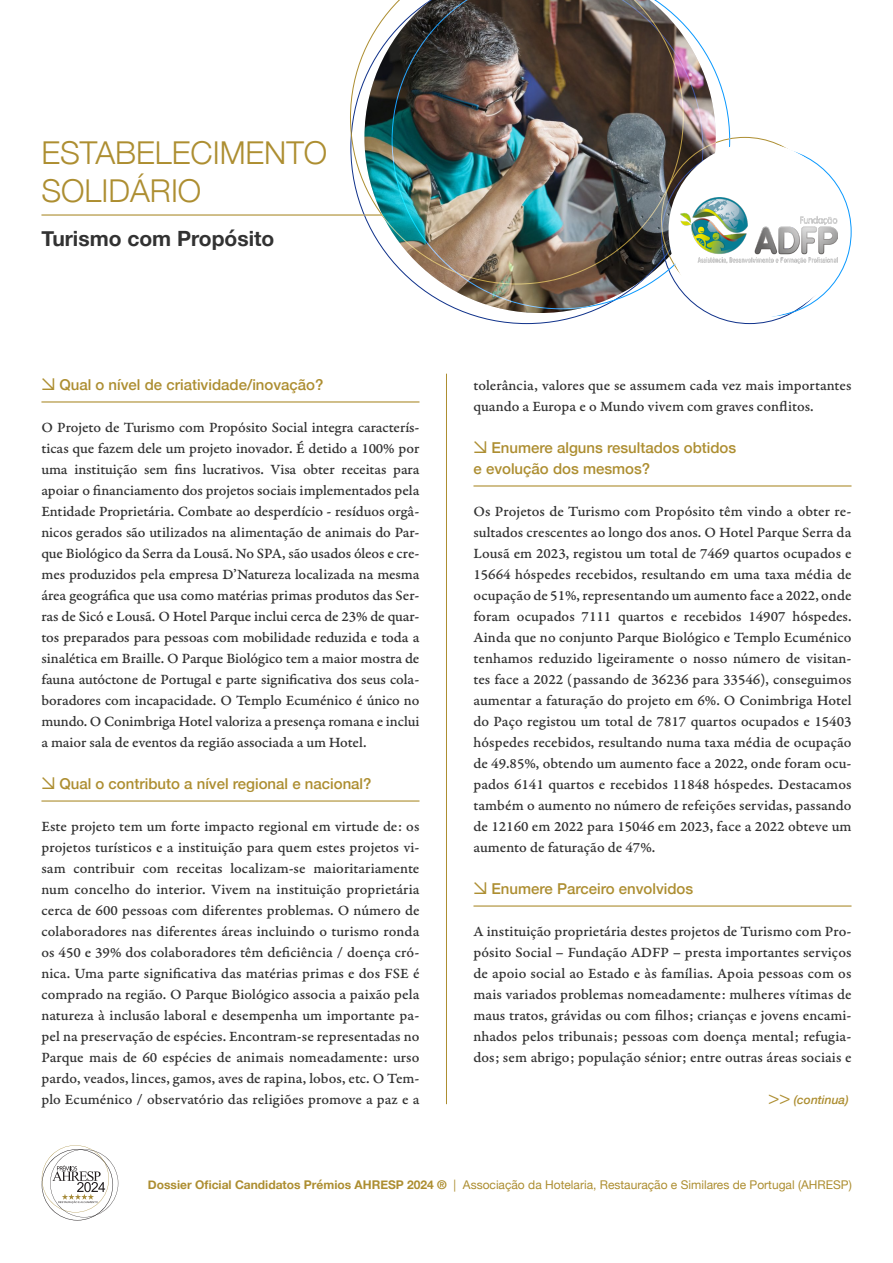
<style>
.page{position:relative;width:893px;height:1263px;background:#fff}
.page>*{position:absolute;margin:0;border:0;box-sizing:border-box;transform-origin:0 0}
.t1{font:300 31.5px/37.8px "Helvetica Neue";color:#ad8e31}
.t2{font:700 21px "Helvetica Neue";color:#323232}
.t3{font:15px/21px "Garamond Premr Pro Med Capt";color:#323232;text-align:justify}
.t4{font:500 15px/21px "Helvetica Neue";color:#ad8e31}
.t5{font:12px "Helvetica Neue";color:#ad8e31}
.t6{font:italic 500 12px "Helvetica Neue";color:#ad8e31}
.s1{font-family:"Cooper Hewitt"}
.s2{font-family:"Cooper Hewitt";font-style:normal}
.s3{font-weight:700}
</style>
<div class="page">
<svg style="left:42px;top:1145px;width:76px;height:75px"></svg>
<hr style="left:473px;top:485px;width:378px;height:1px;background:#ad8e31">
<hr style="left:473px;top:905px;width:378px;height:1px;background:#ad8e31">
<hr style="left:41px;top:401px;width:378px;height:1px;background:#ad8e31">
<hr style="left:41px;top:800px;width:378px;height:1px;background:#ad8e31">
<hr style="left:41px;top:214px;width:409px;height:2px;background:#ad8e31">
<svg style="left:455px;top:309px;width:248px;height:15px"></svg>
<svg style="left:350px;top:7px;width:42px;height:254px"></svg>
<img style="left:392px;top:0;width:338px;height:309px">
<div style="left:668px;top:143px;width:176px;height:175px;background:#fff;border-radius:50%"></div>
<hr style="left:446px;top:374px;width:1px;height:730px;background:#ad8e31">
<img style="left:680px;top:197px;width:157px;height:67px">
<h1 class="t1" style="left:41px;top:131px;width:287px">ESTABELECIMENTO<br>SOLIDÁRIO</h1>
<h2 class="t2" style="left:41px;top:222px;width:234px">Turismo com Propósito</h2>
<p class="t4" style="left:41px;top:373px;width:284px"><span class="s1">↘</span> Qual o nível de criatividade/inovação?</p>
<p class="t3" style="left:41px;top:417px;width:380px">O Projeto de Turismo com Propósito Social integra caracterís&shy;ticas que fazem dele um projeto inovador. É detido a 100% por uma instituição sem fins lucrativos. Visa obter receitas para apoiar o financiamento dos projetos sociais implementados pela Entidade Proprietária. Combate ao desperdício - resíduos orgâ&shy;nicos gerados são utilizados na alimentação de animais do Par&shy;que Biológico da Serra da Lousã. No SPA, são usados óleos e cre&shy;mes produzidos pela empresa D’Natureza localizada na mesma área geográfica que usa como matérias primas produtos das Ser&shy;ras de Sicó e Lousã. O Hotel Parque inclui cerca de 23% de quar&shy;tos preparados para pessoas com mobilidade reduzida e toda a sinalética em Braille. O Parque Biológico tem a maior mostra de fauna autóctone de Portugal e parte significativa dos seus cola&shy;boradores com incapacidade. O Templo Ecuménico é único no mundo. O Conimbriga Hotel valoriza a presença romana e inclui a maior sala de eventos da região associada a um Hotel.</p>
<p class="t4" style="left:41px;top:772px;width:332px"><span class="s1">↘</span> Qual o contributo a nível regional e nacional?</p>
<p class="t3" style="left:41px;top:816px;width:380px">Este projeto tem um forte impacto regional em virtude de: os projetos turísticos e a instituição para quem estes projetos vi&shy;sam contribuir com receitas localizam-se maioritariamente num concelho do interior. Vivem na instituição proprietária cerca de 600 pessoas com diferentes problemas. O número de colaboradores nas diferentes áreas incluindo o turismo ronda os 450 e 39% dos colaboradores têm deficiência / doença cró&shy;nica. Uma parte significativa das matérias primas e dos FSE é comprado na região. O Parque Biológico associa a paixão pela natureza à inclusão laboral e desempenha um importante pa&shy;pel na preservação de espécies. Encontram-se representadas no Parque mais de 60 espécies de animais nomeadamente: urso pardo, veados, linces, gamos, aves de rapina, lobos, etc. O Tem&shy;plo Ecuménico / observatório das religiões promove a paz e a</p>
<p class="t3" style="left:473px;top:375px;width:379px">tolerância, valores que se assumem cada vez mais importantes quando a Europa e o Mundo vivem com graves conflitos.</p>
<p class="t4" style="left:473px;top:436px;width:264px"><span class="s1">↘</span> Enumere alguns resultados obtidos e evolução dos mesmos?</p>
<p class="t3" style="left:473px;top:501px;width:380px">Os Projetos de Turismo com Propósito têm vindo a obter re&shy;sultados crescentes ao longo dos anos. O Hotel Parque Serra da Lousã em 2023, registou um total de 7469 quartos ocupados e 15664 hóspedes recebidos, resultando em uma taxa média de ocupação de 51%, representando um aumento face a 2022, onde foram ocupados 7111 quartos e recebidos 14907 hóspedes.<br>Ainda que no conjunto Parque Biológico e Templo Ecuménico tenhamos reduzido ligeiramente o nosso número de visitan&shy;tes face a 2022 (passando de 36236 para 33546), conseguimos aumentar a faturação do projeto em 6%. O Conimbriga Hotel do Paço registou um total de 7817 quartos ocupados e 15403 hóspedes recebidos, resultando numa taxa média de ocupação de 49.85%, obtendo um aumento face a 2022, onde foram ocu&shy;pados 6141 quartos e recebidos 11848 hóspedes. Destacamos também o aumento no número de refeições servidas, passando de 12160 em 2022 para 15046 em 2023, face a 2022 obteve um aumento de faturação de 47%.</p>
<p class="t4" style="left:473px;top:877px;width:221px"><span class="s1">↘</span> Enumere Parceiro envolvidos</p>
<p class="t3" style="left:473px;top:921px;width:380px">A instituição proprietária destes projetos de Turismo com Pro&shy;pósito Social – Fundação ADFP – presta importantes serviços de apoio social ao Estado e às famílias. Apoia pessoas com os mais variados problemas nomeadamente: mulheres vítimas de maus tratos, grávidas ou com filhos; crianças e jovens encami&shy;nhados pelos tribunais; pessoas com doença mental; refugia&shy;dos; sem abrigo; população sénior; entre outras áreas sociais e</p>
<p class="t6" style="left:768px;top:1089px;width:82px"><span class="s2">►►</span> (continua)</p>
<p class="t5" style="left:148px;top:1176px;width:705px"><span class="s3">Dossier Oficial Candidatos Prémios AHRESP 2024 ®</span> | Associação da Hotelaria, Restauração e Similares de Portugal (AHRESP)</p>
</div>
